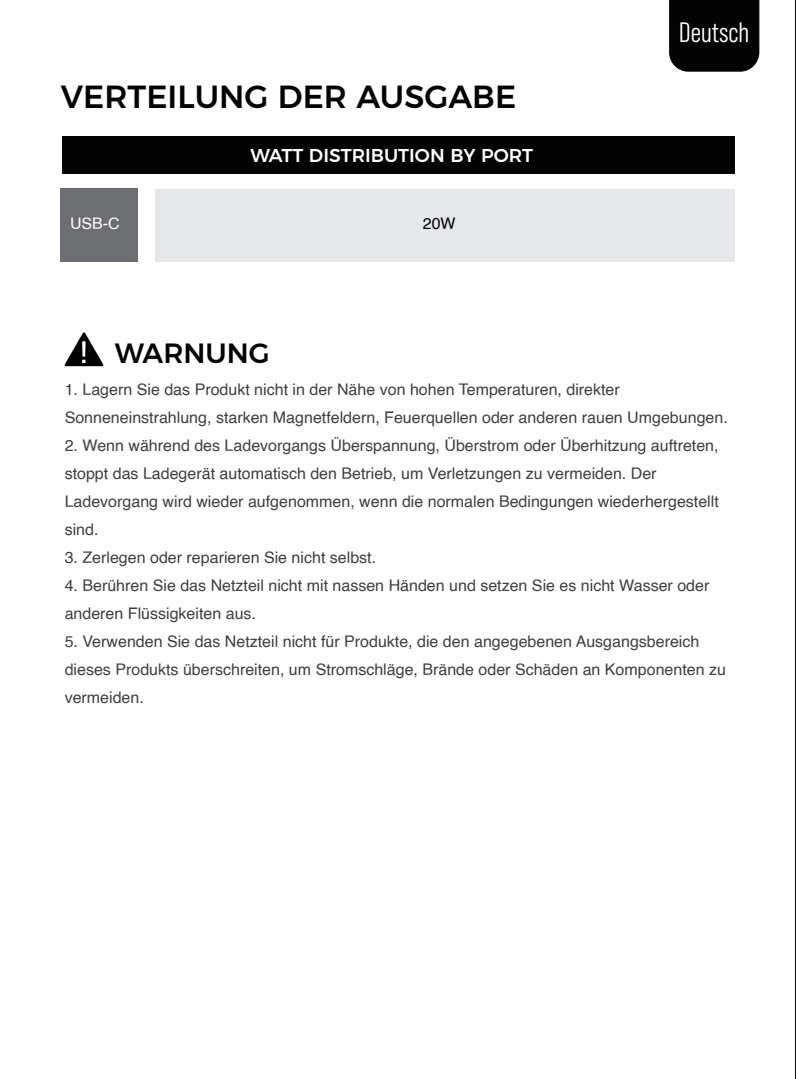
<style>
.page{position:relative;width:796px;height:1079px;background:#fff}
.page>*{position:absolute;margin:0;border:0;box-sizing:border-box;transform-origin:0 0}
.t1{font:500 32px "Montserrat";color:#030303}
.t2{font:28px "Bebas Neue Pro Middle";color:#fff}
.t3{font:500 28px "Montserrat";color:#030303}
.t4{font:500 18.8px "Montserrat";color:#fff}
.t5{font:16px/28px "Helvetica";color:#3e3e3f}
.t6{font:16px "Helvetica";color:#fff}
.t7{font:16px "Helvetica";color:#030303}
</style>
<div class="page">
<hr style="left:795px;top:0;width:1px;height:1079px;background:#030303">
<div style="left:669px;top:0;width:90px;height:72px;background:#030303"></div>
<svg style="left:64px;top:332px;width:40px;height:34px"></svg>
<svg style="left:82px;top:341px;width:4px;height:16px"></svg>
<div style="left:62px;top:136px;width:672px;height:38px;background:#030303"></div>
<div style="left:60px;top:188px;width:78px;height:74px;background:#6d6e71"></div>
<div style="left:155px;top:189px;width:579px;height:73px;background:#e6e7e9"></div>
<h1 class="t1" style="left:61px;top:85px;width:456px">VERTEILUNG DER AUSGABE</h1>
<p class="t6" style="left:70px;top:217px;width:51px">USB-C</p>
<p class="t4" style="left:250px;top:148px;width:284px">WATT DISTRIBUTION BY PORT</p>
<p class="t7" style="left:422px;top:217px;width:34px">20W</p>
<h2 class="t2" style="left:679px;top:22px;width:71px">Deutsch</h2>
<h2 class="t3" style="left:115px;top:343px;width:156px">WARNUNG</h2>
<p class="t5" style="left:65px;top:377px;width:664px">1. Lagern Sie das Produkt nicht in der N‰he von hohen Temperaturen, direkter<br>Sonneneinstrahlung, starken Magnetfeldern, Feuerquellen oder anderen rauen Umgebungen.</p>
<p class="t5" style="left:65px;top:433px;width:655px">2. Wenn w‰hrend des Ladevorgangs ‹berspannung, ‹berstrom oder ‹berhitzung auftreten, stoppt das Ladeger‰t automatisch den Betrieb, um Verletzungen zu vermeiden. Der Ladevorgang wird wieder aufgenommen, wenn die normalen Bedingungen wiederhergestellt sind.</p>
<p class="t5" style="left:65px;top:545px;width:313px">3. Zerlegen oder reparieren Sie nicht selbst.</p>
<p class="t5" style="left:65px;top:573px;width:646px">4. Ber¸hren Sie das Netzteil nicht mit nassen H‰nden und setzen Sie es nicht Wasser oder anderen Fl¸ssigkeiten aus.</p>
<p class="t5" style="left:65px;top:629px;width:662px">5. Verwenden Sie das Netzteil nicht f¸r Produkte, die den angegebenen Ausgangsbereich dieses Produkts ¸berschreiten, um Stromschl‰ge, Br‰nde oder Sch‰den an Komponenten zu vermeiden.</p>
</div>
